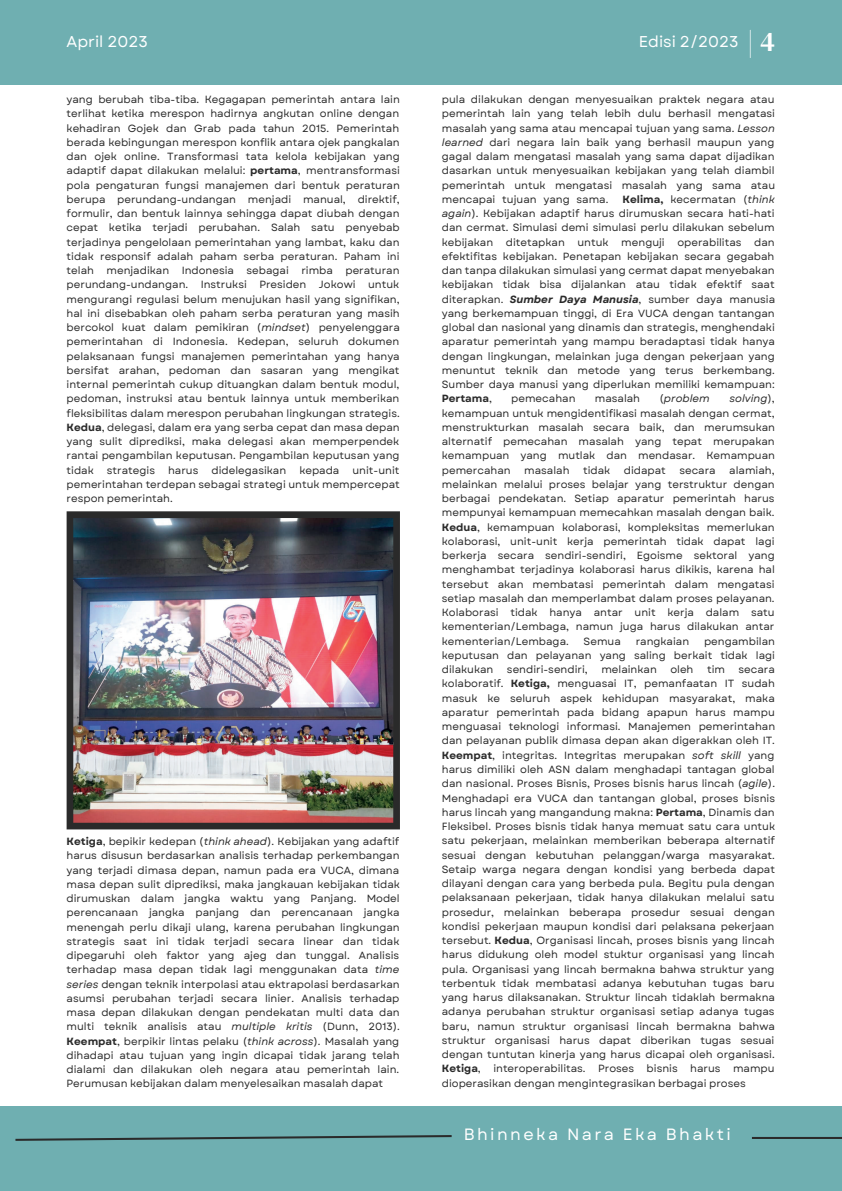
<style>
.page{position:relative;width:842px;height:1191px;background:#fff}
.page>*{position:absolute;margin:0;border:0;box-sizing:border-box;transform-origin:0 0}
.t1{font:27.8px "DM Serif Display";color:#fff}
.t2{font:16.3px "Garet";letter-spacing:.145em;color:#fff}
.t3{font:15.6px "Garet";color:#fff}
.t4{font:10.4px/14.2px "Garet";color:#2a2a2a;text-align:justify}
.t5{font:italic 10.4px "Garet";color:#2a2a2a}
.s1{font-weight:700}
.s2{font-style:italic}
.s3{font-weight:700;font-style:italic}
.s4{font-style:normal}
</style>
<div class="page">
<div style="left:0;top:0;width:842px;height:84px;background:#6fafb1"></div>
<div style="left:0;top:1106px;width:842px;height:84px;background:#6fafb1"></div>
<svg style="left:15px;top:1135px;width:437px;height:6px"></svg>
<hr style="left:752px;top:1136px;width:90px;height:2px;background:#2a2a2a">
<img style="left:67px;top:511px;width:333px;height:318px">
<p class="t3" style="left:67px;top:30px;width:83px">April 2023</p>
<p class="t3" style="left:639px;top:30px;width:101px">Edisi 2/2023</p>
<p class="t1" style="left:747px;top:22px;width:30px">|4</p>
<p class="t4" style="left:67px;top:92px;width:335px">yang berubah tiba-tiba. Kegagapan pemerintah antara lain terlihat ketika merespon hadirnya angkutan online dengan kehadiran Gojek dan Grab pada tahun 2015. Pemerintah berada kebingungan merespon konflik antara ojek pangkalan dan ojek online. Transformasi tata kelola kebijakan yang adaptif dapat dilakukan melalui: <span class="s1">pertama</span>, mentransformasi pola pengaturan fungsi manajemen dari bentuk peraturan berupa perundang-undangan menjadi manual, direktif, formulir, dan bentuk lainnya sehingga dapat diubah dengan cepat ketika terjadi perubahan. Salah satu penyebab terjadinya pengelolaan pemerintahan yang lambat, kaku dan tidak responsif adalah paham serba peraturan. Paham ini telah menjadikan Indonesia sebagai rimba peraturan perundang-undangan. Instruksi Presiden Jokowi untuk mengurangi regulasi belum menujukan hasil yang signifikan, hal ini disebabkan oleh paham serba peraturan yang masih bercokol kuat dalam pemikiran (<span class="s2">mindset</span>) penyelenggara pemerintahan di Indonesia. Kedepan, seluruh dokumen pelaksanaan fungsi manajemen pemerintahan yang hanya bersifat arahan, pedoman dan sasaran yang mengikat internal pemerintah cukup dituangkan dalam bentuk modul, pedoman, instruksi atau bentuk lainnya untuk memberikan fleksibilitas dalam merespon perubahan lingkungan strategis.<br><span class="s1">Kedua</span>, delegasi, dalam era yang serba cepat dan masa depan yang sulit diprediksi, maka delegasi akan memperpendek rantai pengambilan keputusan. Pengambilan keputusan yang tidak</p>
<p class="t4" style="left:442px;top:92px;width:335px">pula dilakukan dengan menyesuaikan praktek negara atau pemerintah lain yang telah lebih dulu berhasil mengatasi masalah yang sama atau mencapai tujuan yang sama. <span class="s2">Lesson learned</span> dari negara lain baik yang berhasil maupun yang gagal dalam mengatasi masalah yang sama dapat dijadikan dasarkan untuk menyesuaikan kebijakan yang telah diambil pemerintah untuk mengatasi masalah yang sama atau mencapai tujuan yang sama.</p>
<p class="t4" style="left:442px;top:192px;width:335px;text-indent:181px"><span class="s1">Kelima,</span> kecermatan (<span class="s2">think again</span>). Kebijakan adaptif harus dirumuskan secara hati-hati dan cermat. Simulasi demi simulasi perlu dilakukan sebelum kebijakan ditetapkan untuk menguji operabilitas dan efektifitas kebijakan. Penetapan kebijakan secara gegabah dan tanpa dilakukan simulasi yang cermat dapat menyebakan kebijakan tidak bisa dijalankan atau tidak efektif saat diterapkan. <span class="s3">Sumber Daya Manusia</span>, sumber daya manusia yang berkemampuan tinggi, di Era VUCA dengan tantangan global dan nasional yang dinamis dan strategis, menghendaki aparatur pemerintah yang mampu beradaptasi tidak hanya dengan lingkungan, melainkan juga dengan pekerjaan yang menuntut teknik dan metode yang terus berkembang.<br>Sumber daya manusi yang diperlukan memiliki kemampuan:<br><span class="s1">Pertama</span>,</p>
<p class="t4" style="left:442px;top:391px;width:335px;text-indent:288px"><span class="s2">solving</span>), kemampuan untuk mengidentifikasi masalah dengan cermat, menstrukturkan masalah secara baik, dan merumsukan alternatif pemecahan masalah yang tepat merupakan kemampuan yang mutlak dan mendasar. Kemampuan pemercahan</p>
<p class="t4" style="left:511px;top:391px;width:66px">pemecahan</p>
<p class="t4" style="left:595px;top:391px;width:47px">masalah</p>
<p class="t5" style="left:659px;top:391px;width:52px"><span class="s4">(</span>problem</p>
<p class="t4" style="left:107px;top:463px;width:50px">strategis</p>
<p class="t4" style="left:168px;top:463px;width:32px">harus</p>
<p class="t4" style="left:212px;top:463px;width:76px">didelegasikan</p>
<p class="t4" style="left:299px;top:463px;width:42px">kepada</p>
<p class="t4" style="left:442px;top:463px;width:334px;text-indent:287px">alamiah, melainkan melalui proses belajar yang terstruktur dengan berbagai pendekatan. Setiap aparatur pemerintah harus mempunyai kemampuan memecahkan masalah dengan baik.<br><span class="s1">Kedua</span>, kemampuan kolaborasi, kompleksitas memerlukan kolaborasi, unit-unit kerja pemerintah tidak dapat lagi berkerja secara sendiri-sendiri, Egoisme sektoral yang menghambat terjadinya kolaborasi harus dikikis, karena hal tersebut akan membatasi pemerintah dalam mengatasi setiap masalah dan memperlambat dalam proses pelayanan.<br>Kolaborasi tidak hanya antar unit kerja dalam satu kementerian/Lembaga, namun juga harus dilakukan antar kementerian/Lembaga.</p>
<p class="t4" style="left:524px;top:463px;width:47px">masalah</p>
<p class="t4" style="left:583px;top:463px;width:29px">tidak</p>
<p class="t4" style="left:624px;top:463px;width:44px">didapat</p>
<p class="t4" style="left:679px;top:463px;width:38px">secara</p>
<p class="t4" style="left:67px;top:463px;width:335px;text-indent:286px">unit-unit pemerintahan terdepan sebagai strategi untuk mempercepat respon pemerintah.</p>
<p class="t4" style="left:442px;top:634px;width:335px;text-indent:262px">pengambilan keputusan dan pelayanan yang saling berkait tidak lagi dilakukan</p>
<p class="t4" style="left:584px;top:634px;width:39px">Semua</p>
<p class="t4" style="left:636px;top:634px;width:55px">rangkaian</p>
<p class="t4" style="left:507px;top:662px;width:82px">sendiri-sendiri,</p>
<p class="t4" style="left:601px;top:662px;width:57px">melainkan</p>
<p class="t4" style="left:670px;top:662px;width:25px">oleh</p>
<p class="t4" style="left:707px;top:662px;width:19px">tim</p>
<p class="t4" style="left:442px;top:662px;width:335px;text-indent:297px">secara kolaboratif. <span class="s1">Ketiga,</span> menguasai IT, pemanfaatan IT sudah masuk ke seluruh aspek kehidupan masyarakat, maka aparatur pemerintah pada bidang apapun harus mampu menguasai teknologi informasi. Manajemen pemerintahan dan pelayanan publik dimasa depan akan digerakkan oleh IT.<br><span class="s1">Keempat</span>, integritas. Integritas merupakan <span class="s2">soft skill</span> yang harus dimiliki oleh ASN dalam menghadapi tantagan global dan nasional. Proses Bisnis, Proses bisnis harus lincah (<span class="s2">agile</span>).<br>Menghadapi era VUCA dan tantangan global, proses bisnis harus lincah yang mangandung makna: <span class="s1">Pertama</span>, Dinamis dan Fleksibel. Proses bisnis tidak hanya memuat satu cara untuk satu pekerjaan, melainkan memberikan beberapa alternatif sesuai dengan kebutuhan pelanggan/warga masyarakat.<br>Setaip warga negara dengan kondisi yang berbeda dapat dilayani dengan cara yang berbeda pula. Begitu pula dengan pelaksanaan pekerjaan, tidak hanya dilakukan melalui satu prosedur, melainkan beberapa prosedur sesuai dengan kondisi pekerjaan maupun kondisi dari pelaksana pekerjaan tersebut. <span class="s1">Kedua</span>, Organisasi lincah, proses bisnis yang lincah harus didukung oleh model stuktur organisasi yang lincah pula. Organisasi yang lincah bermakna bahwa struktur yang terbentuk tidak membatasi adanya kebutuhan tugas baru yang harus dilaksanakan. Struktur lincah tidaklah bermakna adanya perubahan struktur organisasi setiap adanya tugas baru, namun struktur organisasi lincah bermakna bahwa struktur organisasi harus dapat diberikan tugas sesuai dengan tuntutan kinerja yang harus dicapai oleh organisasi.<br><span class="s1">Ketiga</span>, interoperabilitas. Proses bisnis harus mampu dioperasikan dengan mengintegrasikan berbagai proses</p>
<p class="t4" style="left:67px;top:834px;width:335px"><span class="s1">Ketiga</span>, bepikir kedepan (<span class="s2">think ahead</span>). Kebijakan yang adaftif harus disusun berdasarkan analisis terhadap perkembangan yang terjadi dimasa depan, namun pada era VUCA, dimana masa depan sulit diprediksi, maka jangkauan kebijakan tidak dirumuskan dalam jangka waktu yang Panjang. Model perencanaan jangka panjang dan perencanaan jangka menengah perlu dikaji ulang, karena perubahan lingkungan strategis saat ini tidak terjadi secara linear dan tidak dipegaruhi oleh faktor yang ajeg dan tunggal. Analisis terhadap masa depan tidak lagi menggunakan data <span class="s2">time series</span> dengan teknik interpolasi atau ektrapolasi berdasarkan asumsi perubahan terjadi secara linier. Analisis terhadap masa depan dilakukan dengan pendekatan multi data dan multi teknik analisis atau <span class="s2">multiple kritis</span> (Dunn, 2013).<br><span class="s1">Keempat</span>, berpikir lintas pelaku (<span class="s2">think across</span>). Masalah yang dihadapi atau tujuan yang ingin dicapai tidak jarang telah dialami dan dilakukan oleh negara atau pemerintah lain.<br>Perumusan kebijakan dalam menyelesaikan masalah dapat</p>
<p class="t2" style="left:464px;top:1122px;width:269px">Bhinneka Nara Eka Bhakti</p>
</div>
